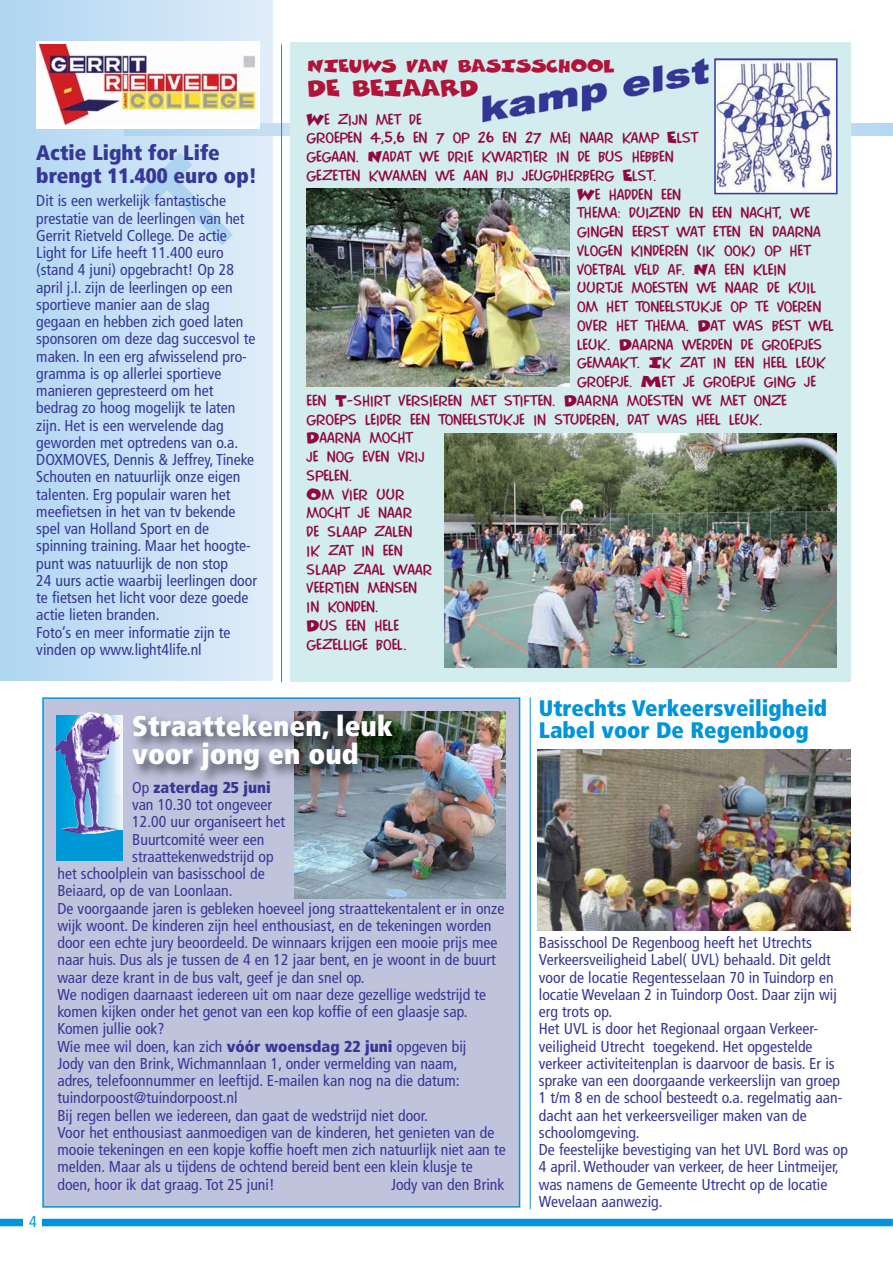
<style>
.page{position:relative;width:893px;height:1263px;background:#fff}
.page>*{position:absolute;margin:0;border:0;box-sizing:border-box;transform-origin:0 0}
.t1{font:900 condensed 28.5px/28.5px "Frutiger";color:#fff}
.t2{font:900 condensed 22.5px/22.5px "Frutiger";color:#0095da}
.t3{font:900 condensed 21px/22.5px "Frutiger";color:#373896}
.t4{font:19.5px "Comics Car Toon";color:#b11438;scale:1.15 1}
.t5{font:condensed 15.75px/17.2px "Frutiger";color:#373896}
.t6{font:900 condensed 15.75px "Frutiger";color:#373896}
.t7{font:condensed 15.75px "Frutiger";color:#0095da}
.t8{font:15px "Comics Car Toon";color:#b11438;scale:1.15 1}
.t9{font:13.5px "Comics Car Toon";color:#910841;scale:1.15 1}
.s1{font-weight:400}
.s2{font-weight:900}
</style>
<div class="page">
<div style="left:0;top:0;width:273px;height:681px;background:linear-gradient(to right,#afd5f1,#e0edf9)"></div>
<div style="left:125px;top:124px;width:767px;height:12px;background:#b9daf3"></div>
<div style="left:0;top:1219px;width:892px;height:7px;background:#0095da"></div>
<div style="left:24px;top:1214px;width:18px;height:48px;background:#fff"></div>
<div style="left:290px;top:43px;width:560px;height:639px;background:#d3edee"></div>
<img style="left:717px;top:61px;width:117px;height:130px">
<div style="left:714px;top:58px;width:123px;height:136px;border:2px solid #373896"></div>
<div style="left:36px;top:41px;width:223px;height:88px;background:#fff"></div>
<img style="left:40px;top:45px;width:217px;height:80px">
<hr style="left:281px;top:44px;width:1px;height:638px;background:#0095da">
<div style="left:44px;top:699px;width:475px;height:507px;background:#c0c3dc"></div>
<div style="left:42px;top:697px;width:478px;height:511px;border:2px solid #0095da"></div>
<div style="left:57px;top:830px;width:66px;height:31px;background:#0098d6"></div>
<svg style="left:57px;top:715px;width:66px;height:115px;background:#7a97cb"></svg>
<img style="left:55px;top:712px;width:33px;height:38px">
<img style="left:537px;top:749px;width:313px;height:181px">
<img style="left:306px;top:188px;width:264px;height:199px">
<img style="left:444px;top:433px;width:392px;height:235px">
<hr style="left:530px;top:697px;width:1px;height:512px;background:#0095da">
<img style="left:482px;top:58px;width:227px;height:65px">
<img style="left:294px;top:711px;width:211px;height:187px">
<img style="left:134px;top:715px;width:160px;height:68px">
<img style="left:115px;top:715px;width:8px;height:79px">
<img style="left:115px;top:722px;width:6px;height:19px">
<img style="left:294px;top:711px;width:144px;height:83px">
<svg style="left:140px;top:152px;width:108px;height:108px;background:#d1e6f6"></svg>
<h3 class="t3" style="left:36px;top:144px;width:222px">Actie Light for Life brengt 11.400 euro op!</h3>
<p class="t5" style="left:36px;top:194px;width:222px">Dit is een werkelijk fantastische prestatie van de leerlingen van het<br>Gerrit Rietveld College. De actie<br>Light for Life heeft 11.400 euro (stand 4 juni) opgebracht! Op 28 april j.l. zijn de leerlingen op een sportieve manier aan de slag gegaan en hebben zich goed laten sponsoren om deze dag succesvol te maken. In een erg afwisselend pro&shy;gramma is op allerlei sportieve manieren gepresteerd om het bedrag zo hoog mogelijk te laten zijn. Het is een wervelende dag geworden met optredens van o.a.<br>DOXMOVES, Dennis &amp; Jeffrey, Tineke<br>Schouten en natuurlijk onze eigen talenten. Erg populair waren het meefietsen in het van tv bekende spel van Holland Sport en de spinning training. Maar het hoogte&shy;punt was natuurlijk de non stop<br>24 uurs actie waarbij leerlingen door te fietsen het licht voor deze goede actie lieten branden.<br>Foto’s en meer informatie zijn te vinden op www.light4life.nl</p>
<p class="t8" style="left:308px;top:58px;width:268px">NIEUWS VAN BASISSCHOOL</p>
<p class="t4" style="left:308px;top:78px;width:150px">DE BEIAARD</p>
<p class="t9" style="left:307px;top:112px;width:101px">WE ZIJN MET DE</p>
<p class="t9" style="left:307px;top:131px;width:342px">GROEPEN 4,5,6 EN 7 OP 26 EN 27 MEI NAAR KAMP ELST</p>
<p class="t9" style="left:307px;top:149px;width:321px">GEGAAN. NADAT WE DRIE KWARTIER IN DE BUS HEBBEN</p>
<p class="t9" style="left:307px;top:168px;width:306px">GEZETEN KWAMEN WE AAN BIJ JEUGDHERBERG ELST.</p>
<p class="t9" style="left:577px;top:187px;width:92px">WE HADDEN EEN</p>
<p class="t9" style="left:577px;top:206px;width:204px">THEMA: DUIZEND EN EEN NACHT, WE</p>
<p class="t9" style="left:577px;top:224px;width:213px">GINGEN EERST WAT ETEN EN DAARNA</p>
<p class="t9" style="left:577px;top:243px;width:204px">VLOGEN KINDEREN (IK OOK) OP HET</p>
<p class="t9" style="left:577px;top:262px;width:183px">VOETBAL VELD AF. NA EEN KLEIN</p>
<p class="t9" style="left:577px;top:281px;width:209px">UURTJE MOESTEN WE NAAR DE KUIL</p>
<p class="t9" style="left:577px;top:299px;width:214px">OM HET TONEELSTUKJE OP TE VOEREN</p>
<p class="t9" style="left:577px;top:318px;width:224px">OVER HET THEMA. DAT WAS BEST WEL</p>
<p class="t9" style="left:577px;top:337px;width:215px">LEUK. DAARNA WERDEN DE GROEPJES</p>
<p class="t9" style="left:577px;top:356px;width:218px">GEMAAKT. IK ZAT IN EEN HEEL LEUK</p>
<p class="t9" style="left:577px;top:374px;width:209px">GROEPJE. MET JE GROEPJE GING JE</p>
<p class="t9" style="left:307px;top:393px;width:419px">EEN T-SHIRT VERSIEREN MET STIFTEN. DAARNA MOESTEN WE MET ONZE</p>
<p class="t9" style="left:307px;top:412px;width:398px">GROEPS LEIDER EEN TONEELSTUKJE IN STUDEREN, DAT WAS HEEL LEUK.</p>
<p class="t9" style="left:307px;top:431px;width:93px">DAARNA MOCHT</p>
<p class="t9" style="left:307px;top:449px;width:104px">JE NOG EVEN VRIJ</p>
<p class="t9" style="left:307px;top:468px;width:41px">SPELEN.</p>
<p class="t9" style="left:307px;top:487px;width:87px">OM VIER UUR</p>
<p class="t9" style="left:307px;top:506px;width:93px">MOCHT JE NAAR</p>
<p class="t9" style="left:307px;top:524px;width:94px">DE SLAAP ZALEN</p>
<p class="t9" style="left:307px;top:543px;width:85px">IK ZAT IN EEN</p>
<p class="t9" style="left:307px;top:562px;width:111px">SLAAP ZAAL WAAR</p>
<p class="t9" style="left:307px;top:581px;width:98px">VEERTIEN MENSEN</p>
<p class="t9" style="left:307px;top:599px;width:64px">IN KONDEN.</p>
<p class="t9" style="left:307px;top:618px;width:82px">DUS EEN HELE</p>
<p class="t9" style="left:307px;top:637px;width:88px">GEZELLIGE BOEL.</p>
<p class="t7" style="left:29px;top:1216px;width:9px">4</p>
<h1 class="t1" style="left:132px;top:714px;width:262px">Straattekenen, leuk voor jong en oud</h1>
<p class="t6" style="left:132px;top:781px;width:140px"><span class="s1">Op</span> zaterdag 25 juni</p>
<p class="t5" style="left:132px;top:797px;width:141px">van 10.30 tot ongeveer</p>
<p class="t5" style="left:132px;top:815px;width:154px">12.00 uur organiseert het</p>
<p class="t5" style="left:132px;top:832px;width:134px">Buurtcomité weer een</p>
<p class="t5" style="left:132px;top:849px;width:143px">straattekenwedstrijd op</p>
<p class="t5" style="left:57px;top:866px;width:209px">het schoolplein van basisschool de</p>
<p class="t5" style="left:57px;top:884px;width:176px">Beiaard, op de van Loonlaan.</p>
<p class="t5" style="left:57px;top:901px;width:448px">De voorgaande jaren is gebleken hoeveel jong straattekentalent er in onze</p>
<p class="t5" style="left:57px;top:918px;width:435px">wijk woont. De kinderen zijn heel enthousiast, en de tekeningen worden</p>
<p class="t5" style="left:57px;top:935px;width:441px">door een echte jury beoordeeld. De winnaars krijgen een mooie prijs mee</p>
<p class="t5" style="left:57px;top:953px;width:440px">naar huis. Dus als je tussen de 4 en 12 jaar bent, en je woont in de buurt</p>
<p class="t5" style="left:57px;top:970px;width:309px">waar deze krant in de bus valt, geef je dan snel op.</p>
<p class="t5" style="left:57px;top:987px;width:430px">We nodigen daarnaast iedereen uit om naar deze gezellige wedstrijd te</p>
<p class="t5" style="left:57px;top:1004px;width:411px">komen kijken onder het genot van een kop koffie of een glaasje sap.</p>
<p class="t5" style="left:57px;top:1022px;width:109px">Komen jullie ook?</p>
<p class="t5" style="left:57px;top:1039px;width:410px">Wie mee wil doen, kan zich <span class="s2">vóór woensdag 22 juni</span> opgeven bij</p>
<p class="t5" style="left:57px;top:1056px;width:402px">Jody van den Brink, Wichmannlaan 1, onder vermelding van naam,</p>
<p class="t5" style="left:57px;top:1073px;width:404px">adres, telefoonnummer en leeftijd. E-mailen kan nog na die datum:</p>
<p class="t5" style="left:57px;top:1091px;width:182px">tuindorpoost@tuindorpoost.nl</p>
<p class="t5" style="left:57px;top:1108px;width:372px">Bij regen bellen we iedereen, dan gaat de wedstrijd niet door.</p>
<p class="t5" style="left:57px;top:1125px;width:438px">Voor het enthousiast aanmoedigen van de kinderen, het genieten van de</p>
<p class="t5" style="left:57px;top:1142px;width:450px">mooie tekeningen en een kopje koffie hoeft men zich natuurlijk niet aan te</p>
<p class="t5" style="left:57px;top:1160px;width:417px">melden. Maar als u tijdens de ochtend bereid bent een klein klusje te</p>
<p class="t5" style="left:57px;top:1177px;width:219px">doen, hoor ik dat graag. Tot 25 juni!</p>
<p class="t5" style="left:391px;top:1177px;width:115px">Jody van den Brink</p>
<h2 class="t2" style="left:539px;top:698px;width:290px">Utrechts Verkeersveiligheid<br>Label voor De Regenboog</h2>
<p class="t5" style="left:539px;top:935px;width:311px">Basisschool De Regenboog heeft het Utrechts Verkeersveiligheid Label( UVL) behaald. Dit geldt voor de locatie Regentesselaan 70 in Tuindorp en locatie Wevelaan 2 in Tuindorp Oost. Daar zijn wij erg trots op.<br>Het UVL is door het Regionaal orgaan Verkeer&shy;veiligheid Utrecht toegekend. Het opgestelde verkeer activiteitenplan is daarvoor de basis. Er is sprake van een doorgaande verkeerslijn van groep 1 t/m 8 en de school besteedt o.a. regelmatig aan&shy;dacht aan het verkeersveiliger maken van de schoolomgeving.<br>De feestelijke bevestiging van het UVL Bord was op 4 april. Wethouder van verkeer, de heer Lintmeijer, was namens de Gemeente Utrecht op de locatie Wevelaan aanwezig.</p>
</div>
